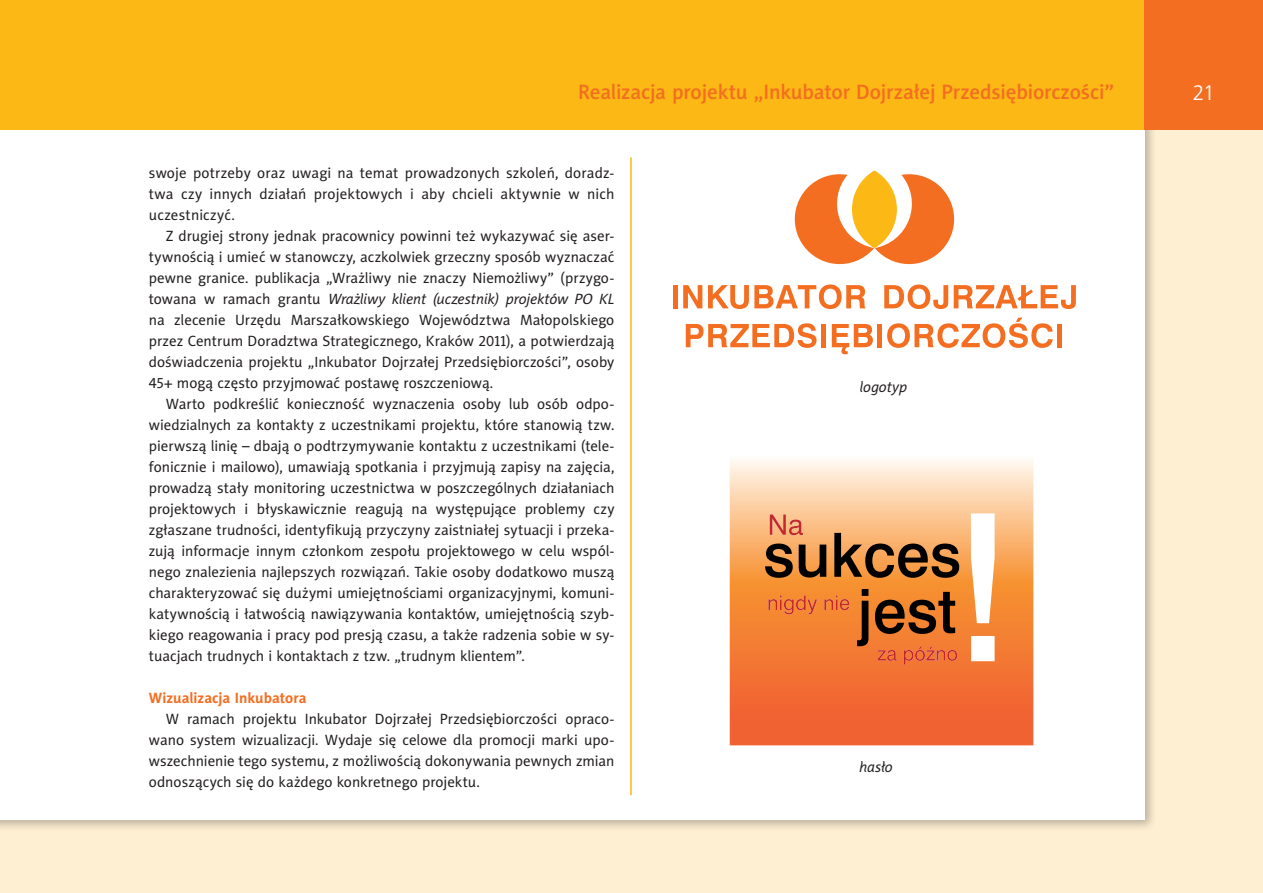
<style>
.page{position:relative;width:1263px;height:893px;background:#fff}
.page>*{position:absolute;margin:0;border:0;box-sizing:border-box;transform-origin:0 0}
.t1{font:21px "Naomi Sans EFN Medium";letter-spacing:-.01em;color:#f36e21}
.t2{font:300 21px "Frutiger CE";color:#fff}
.t3{font:15px/21px "Naomi Sans EFN";color:#231f20;text-align:justify}
.t4{font:700 15px "Naomi Sans EFN";color:#f36e21}
.t5{font:italic 15px "Naomi Sans EFN";color:#231f20}
.s1{font-style:italic}
</style>
<div class="page">
<div style="left:0;top:129px;width:1263px;height:764px;background:#feefd2"></div>
<div style="left:0;top:93px;width:1156px;height:738px;background:#231f20;opacity:.3"></div>
<div style="left:0;top:100px;width:1144px;height:720px;background:#fff"></div>
<div style="left:0;top:0;width:1263px;height:129px;background:#fcb814"></div>
<div style="left:1144px;top:0;width:119px;height:129px;background:#f36e21"></div>
<hr style="left:673px;top:285px;width:4px;height:23px;background:#f36e21">
<svg style="left:683px;top:285px;width:19px;height:23px"></svg>
<svg style="left:708px;top:284px;width:157px;height:25px"></svg>
<svg style="left:884px;top:284px;width:64px;height:25px"></svg>
<svg style="left:954px;top:285px;width:122px;height:24px"></svg>
<svg style="left:686px;top:323px;width:130px;height:25px"></svg>
<div style="left:821px;top:324px;width:5px;height:23px;background:#f36e21"></div>
<svg style="left:832px;top:324px;width:41px;height:30px"></svg>
<div style="left:877px;top:324px;width:5px;height:23px;background:#f36e21"></div>
<svg style="left:887px;top:318px;width:166px;height:30px"></svg>
<div style="left:1057px;top:324px;width:5px;height:23px;background:#f36e21"></div>
<svg style="left:794px;top:174px;width:161px;height:91px"></svg>
<div style="left:852px;top:170px;width:45px;height:78px;background:#fcb814;border-radius:50%"></div>
<svg style="left:730px;top:460px;width:303px;height:285px;background:#f6975e"></svg>
<svg style="left:770px;top:514px;width:33px;height:21px"></svg>
<svg style="left:765px;top:543px;width:28px;height:35px"></svg>
<svg style="left:799px;top:545px;width:27px;height:33px"></svg>
<svg style="left:834px;top:533px;width:125px;height:45px;background:#996839"></svg>
<svg style="left:768px;top:595px;width:49px;height:19px"></svg>
<svg style="left:824px;top:595px;width:25px;height:15px"></svg>
<svg style="left:857px;top:589px;width:11px;height:57px"></svg>
<svg style="left:875px;top:592px;width:80px;height:42px;background:#8a4d1b"></svg>
<svg style="left:877px;top:650px;width:20px;height:11px"></svg>
<svg style="left:904px;top:646px;width:53px;height:19px"></svg>
<svg style="left:971px;top:513px;width:23px;height:148px"></svg>
<hr style="left:630px;top:157px;width:2px;height:638px;background:#fcb814">
<h1 class="t1" style="left:578px;top:80px;width:537px">Realizacja projektu „Inkubator Dojrzałej Przedsiębiorczości”</h1>
<p class="t3" style="left:149px;top:163px;width:467px">swoje potrzeby oraz uwagi na temat prowadzonych szkoleń, doradz&shy;twa czy innych działań projektowych i aby chcieli aktywnie w nich uczestniczyć.</p>
<p class="t3" style="left:149px;top:226px;width:467px;text-indent:17px">Z drugiej strony jednak pracownicy powinni też wykazywać się aser&shy;tywnością i umieć w stanowczy, aczkolwiek grzeczny sposób wyznaczać pewne granice. publikacja „Wrażliwy nie znaczy Niemożliwy” (przygo&shy;towana w ramach grantu <span class="s1">Wrażliwy klient (uczestnik) projektów PO KL </span>na zlecenie Urzędu Marszałkowskiego Województwa Małopolskiego przez Centrum Doradztwa Strategicznego, Kraków 2011), a potwierdzają doświadczenia projektu „Inkubator Dojrzałej Przedsiębiorczości”, osoby 45+ mogą często przyjmować postawę roszczeniową.</p>
<p class="t3" style="left:149px;top:394px;width:467px;text-indent:17px">Warto podkreślić konieczność wyznaczenia osoby lub osób odpo&shy;wiedzialnych za kontakty z uczestnikami projektu, które stanowią tzw. pierwszą linię – dbają o podtrzymywanie kontaktu z uczestnikami (tele&shy;fonicznie i mailowo), umawiają spotkania i przyjmują zapisy na zajęcia, prowadzą stały monitoring uczestnictwa w poszczególnych działaniach projektowych i błyskawicznie reagują na występujące problemy czy zgłaszane trudności, identyfikują przyczyny zaistniałej sytuacji i przeka&shy;zują informacje innym członkom zespołu projektowego w celu wspól&shy;nego znalezienia najlepszych rozwiązań. Takie osoby dodatkowo muszą charakteryzować się dużymi umiejętnościami organizacyjnymi, komuni&shy;katywnością i łatwością nawiązywania kontaktów, umiejętnością szyb&shy;kiego reagowania i pracy pod presją czasu, a także radzenia sobie w sy&shy;tuacjach trudnych i kontaktach z tzw. „trudnym klientem”.</p>
<p class="t4" style="left:149px;top:690px;width:159px">Wizualizacja Inkubatora</p>
<p class="t3" style="left:149px;top:709px;width:467px;text-indent:17px">W ramach projektu Inkubator Dojrzałej Przedsiębiorczości opraco&shy;wano system wizualizacji. Wydaje się celowe dla promocji marki upo&shy;wszechnienie tego systemu, z możliwością dokonywania pewnych zmian odnoszących się do każdego konkretnego projektu.</p>
<p class="t5" style="left:859px;top:378px;width:49px">logotyp</p>
<p class="t5" style="left:859px;top:758px;width:35px">hasło</p>
<h1 class="t2" style="left:1193px;top:80px;width:24px">21</h1>
</div>
